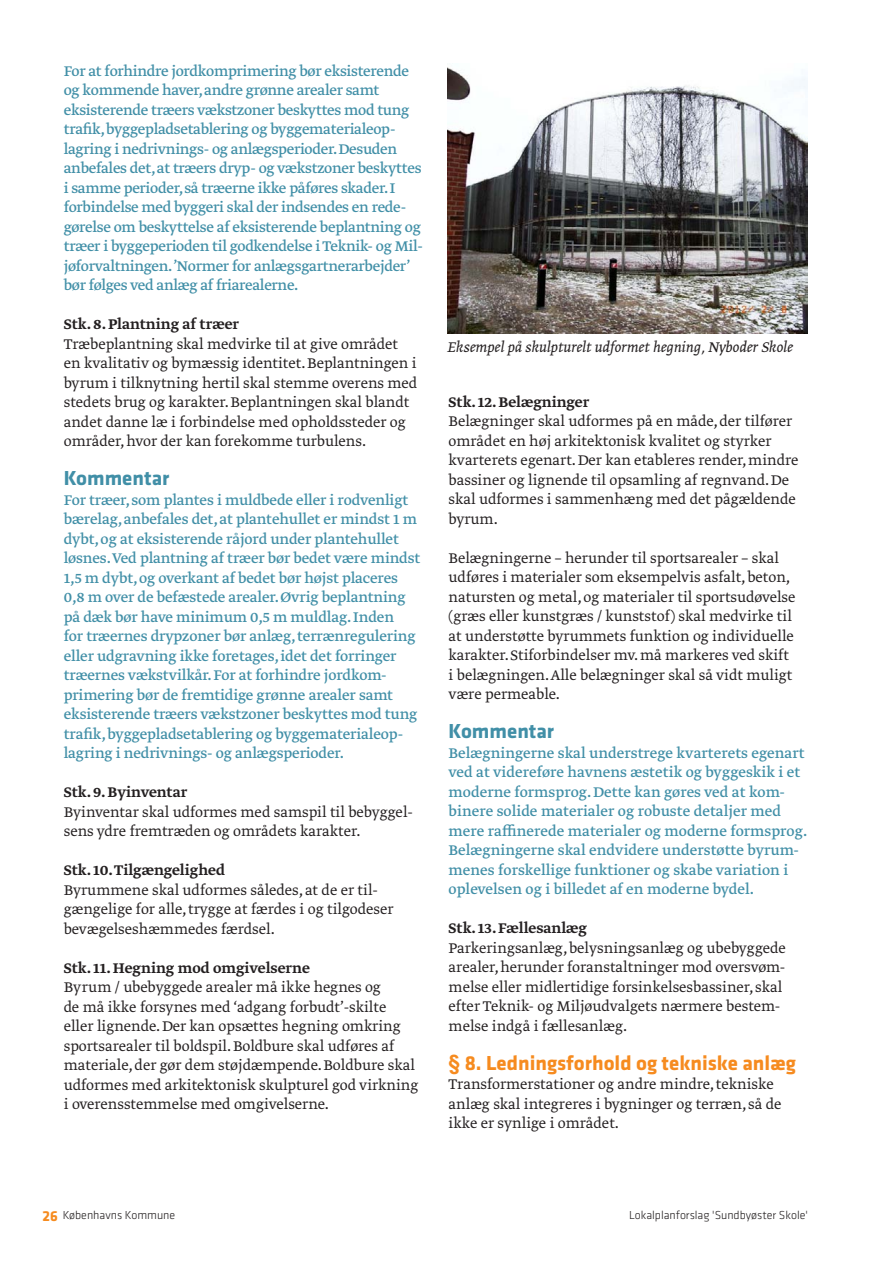
<style>
.page{position:relative;width:893px;height:1263px;background:#fff}
.page>*{position:absolute;margin:0;border:0;box-sizing:border-box;transform-origin:0 0}
.t1{font:700 21px "Klavika";color:#f68b1f}
.t2{font:700 21px "Klavika";color:#418fa7}
.t3{font:300 16.5px/19.5px "Greta Text";color:#231f20}
.t4{font:16.5px/19.5px "Greta Text";letter-spacing:-.01em;color:#418fa7}
.t5{font:500 16.5px "Greta Text";color:#231f20}
.t6{font:italic 300 16.5px "Greta Text";color:#231f20}
.t7{font:300 12px "Klavika";color:#231f20}
.s1{font-family:"Arial"}
.s2{font-weight:700;font-size:15px;color:#f68b1f}
</style>
<div class="page">
<img style="left:448px;top:67px;width:359px;height:266px">
<p class="t4" style="left:64px;top:62px;width:361px">For at forhindre jordkomprimering bør eksisterende og kommende haver, andre grønne arealer samt eksisterende træers vækstzoner beskyttes mod tung trafik, byggepladsetablering og byggematerialeop&shy;lagring i nedrivnings- og anlægsperioder. Desuden anbefales det, at træers dryp- og vækstzoner beskyttes i samme perioder, så træerne ikke påføres skader. I forbindelse med byggeri skal der indsendes en rede&shy;gørelse om beskyttelse af eksisterende beplantning og træer i byggeperioden til godkendelse i Teknik- og Mil&shy;jøforvaltningen. ’Normer for anlægsgartnerarbejder’ bør følges ved anlæg af friarealerne.</p>
<p class="t5" style="left:64px;top:317px;width:177px">Stk. 8. Plantning af træer</p>
<p class="t3" style="left:64px;top:335px;width:355px">Træbeplantning skal medvirke til at give området en kvalitativ og bymæssig identitet. Beplantningen i byrum i tilknytning hertil skal stemme overens med stedets brug og karakter. Beplantningen skal blandt andet danne læ i forbindelse med opholdssteder og områder, hvor der kan forekomme turbulens.</p>
<p class="t2" style="left:64px;top:467px;width:107px">Kommentar</p>
<p class="t4" style="left:64px;top:491px;width:358px">For træer, som plantes i muldbede eller i rodvenligt bærelag, anbefales det, at plantehullet er mindst 1 m dybt, og at eksisterende råjord under plantehullet løsnes. Ved plantning af træer bør bedet være mindst 1,5 m dybt, og overkant af bedet bør højst placeres 0,8 m over de befæstede arealer. Øvrig beplantning på dæk bør have minimum 0,5 m muldlag. Inden<br>for træernes drypzoner bør anlæg, terrænregulering eller udgravning ikke foretages, idet det forringer træernes vækstvilkår. For at forhindre jordkom&shy;primering bør de fremtidige grønne arealer samt eksisterende træers vækstzoner beskyttes mod tung trafik, byggepladsetablering og byggematerialeop&shy;lagring i nedrivnings- og anlægsperioder.</p>
<p class="t5" style="left:64px;top:785px;width:125px">Stk. 9. Byinventar</p>
<p class="t3" style="left:64px;top:803px;width:351px">Byinventar skal udformes med samspil til bebyggel&shy;sens ydre fremtræden og områdets karakter.</p>
<p class="t5" style="left:64px;top:863px;width:163px">Stk. 10. Tilgængelighed</p>
<p class="t3" style="left:64px;top:881px;width:331px">Byrummene skal udformes således, at de er til&shy;gængelige for alle, trygge at færdes i og tilgodeser bevægelseshæmmedes færdsel.</p>
<p class="t5" style="left:64px;top:961px;width:248px">Stk. 11. Hegning mod omgivelserne</p>
<p class="t3" style="left:64px;top:978px;width:356px">Byrum / ubebyggede arealer må ikke hegnes og<br>de må ikke forsynes med ‘adgang forbudt’-skilte eller lignende. Der kan opsættes hegning omkring sportsarealer til boldspil. Boldbure skal udføres af materiale, der gør dem støjdæmpende. Boldbure skal udformes med arkitektonisk skulpturel god virkning i overensstemmelse med omgivelserne.</p>
<p class="t6" style="left:447px;top:340px;width:348px">Eksempel på skulpturelt udformet hegning, Nyboder Skole</p>
<p class="t5" style="left:449px;top:395px;width:142px">Stk. 12. Belægninger</p>
<p class="t3" style="left:449px;top:412px;width:351px">Belægninger skal udformes på en måde, der tilfører området en høj arkitektonisk kvalitet og styrker kvarterets egenart. Der kan etableres render, mindre bassiner og lignende til opsamling af regnvand. De skal udformes i sammenhæng med det pågældende byrum.</p>
<p class="t3" style="left:449px;top:549px;width:348px">Belægningerne – herunder til sportsarealer – skal udføres i materialer som eksempelvis asfalt, beton, natursten og metal, og materialer til sportsudøvelse (græs eller kunstgræs / kunststof) skal medvirke til at understøtte byrummets funktion og individuelle karakter. Stiforbindelser mv. må markeres ved skift i belægningen. Alle belægninger skal så vidt muligt være permeable.</p>
<p class="t2" style="left:449px;top:720px;width:107px">Kommentar</p>
<p class="t4" style="left:449px;top:744px;width:360px">Belægningerne skal understrege kvarterets egenart ved at videreføre havnens æstetik og byggeskik i et moderne formsprog. Dette kan gøres ved at kom&shy;binere solide materialer og robuste detaljer med mere raffinerede materialer og moderne formsprog.<br>Belægningerne skal endvidere understøtte byrum&shy;menes forskellige funktioner og skabe variation i oplevelsen og i billedet af en moderne bydel.</p>
<p class="t5" style="left:449px;top:922px;width:140px">Stk. 13. Fællesanlæg</p>
<p class="t3" style="left:449px;top:939px;width:339px">Parkeringsanlæg, belysningsanlæg og ubebyggede arealer, herunder foranstaltninger mod oversvøm&shy;melse eller midlertidige forsinkelsesbassiner, skal efter Teknik- og Miljøudvalgets nærmere bestem&shy;melse indgå i fællesanlæg.</p>
<p class="t1" style="left:449px;top:1051px;width:349px"><span class="s1">§</span> 8. Ledningsforhold og tekniske anlæg</p>
<p class="t3" style="left:449px;top:1075px;width:334px">Transformerstationer og andre mindre, tekniske anlæg skal integreres i bygninger og terræn, så de ikke er synlige i området.</p>
<p class="t7" style="left:43px;top:1211px;width:134px"><span class="s2">26</span> Københavns Kommune</p>
<p class="t7" style="left:629px;top:1210px;width:180px">Lokalplanforslag 'Sundbyøster Skole'</p>
</div>
